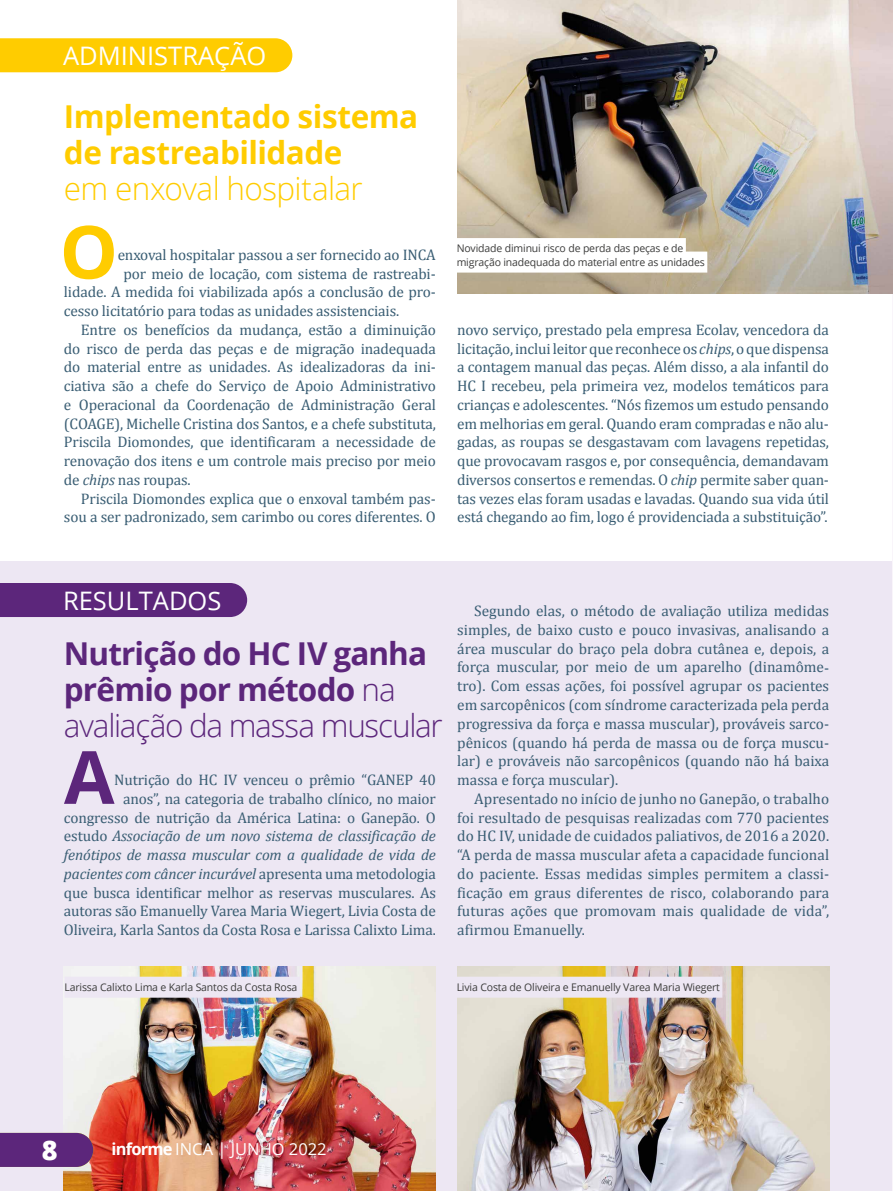
<style>
.page{position:relative;width:893px;height:1191px;background:#fff}
.page>*{position:absolute;margin:0;border:0;box-sizing:border-box;transform-origin:0 0}
.t1{font:700 73.35px "Open Sans";color:#fc0}
.t2{font:700 73.35px "Open Sans";color:#5c267b}
.t3{font:700 31.5px/36px "Open Sans";letter-spacing:-.025em;color:#5c267b}
.t4{font:700 31.5px/36px "Open Sans";letter-spacing:-.015em;color:#fc0}
.t5{font:300 31.5px "Open Sans";letter-spacing:-.02em;color:#fc0}
.t6{font:800 27px "Open Sans";color:#fff}
.t7{font:25.5px "Open Sans";color:#fff}
.t8{font:16.5px "Open Sans";color:#fff}
.t9{font:15.3px/18.8px "Cambria";letter-spacing:-.01em;color:#395d73;text-align:justify}
.t10{font:10.5px/13.5px "Open Sans";letter-spacing:-.015em;color:#3c3c3b}
.s1{font-style:italic}
.s2{font-weight:300}
.s3{font-weight:700}
</style>
<div class="page">
<div style="left:0;top:561px;width:893px;height:630px;background:#ede7f3"></div>
<div style="left:0;top:38px;width:292px;height:34px;background:#fc0"></div>
<div style="left:0;top:583px;width:247px;height:34px;background:#5c267b"></div>
<img style="left:457px;top:0;width:436px;height:293px">
<img style="left:64px;top:966px;width:372px;height:225px">
<img style="left:457px;top:966px;width:372px;height:225px">
<div style="left:457px;top:238px;width:229px;height:21px;background:#fff"></div>
<div style="left:457px;top:251px;width:250px;height:21px;background:#fff"></div>
<div style="left:65px;top:976px;width:235px;height:21px;background:#ede7f3"></div>
<div style="left:457px;top:976px;width:265px;height:21px;background:#ede7f3"></div>
<div style="left:0;top:1132px;width:93px;height:34px;background:#5c267b"></div>
<h3 class="t7" style="left:63px;top:38px;width:205px">ADMINISTRAÇÃO</h3>
<h2 class="t4" style="left:64px;top:97px;width:356px">Implementado sistema de rastreabilidade</h2>
<h2 class="t5" style="left:64px;top:167px;width:300px">em enxoval hospitalar</h2>
<h1 class="t1" style="left:60px;top:200px;width:60px">O</h1>
<p class="t9" style="left:118px;top:245px;width:320px">enxoval hospitalar passou a ser fornecido ao INCA</p>
<p class="t9" style="left:124px;top:264px;width:314px">por meio de locação, com sistema de rastreabi-</p>
<p class="t9" style="left:64px;top:283px;width:373px">lidade. A medida foi viabilizada após a conclusão de pro-</p>
<p class="t9" style="left:64px;top:302px;width:337px">cesso licitatório para todas as unidades assistenciais.</p>
<p class="t9" style="left:81px;top:320px;width:356px">Entre os benefícios da mudança, estão a diminuição</p>
<p class="t9" style="left:64px;top:339px;width:373px">do risco de perda das peças e de migração inadequada</p>
<p class="t9" style="left:64px;top:358px;width:373px">do material entre as unidades. As idealizadoras da ini-</p>
<p class="t9" style="left:64px;top:377px;width:373px">ciativa são a chefe do Serviço de Apoio Administrativo</p>
<p class="t9" style="left:64px;top:395px;width:373px">e Operacional da Coordenação de Administração Geral</p>
<p class="t9" style="left:64px;top:414px;width:373px">(COAGE), Michelle Cristina dos Santos, e a chefe substituta,</p>
<p class="t9" style="left:64px;top:433px;width:373px">Priscila Diomondes, que identificaram a necessidade de</p>
<p class="t9" style="left:64px;top:451px;width:373px">renovação dos itens e um controle mais preciso por meio</p>
<p class="t9" style="left:64px;top:470px;width:128px">de <span class="s1">chips</span> nas roupas.</p>
<p class="t9" style="left:81px;top:489px;width:356px">Priscila Diomondes explica que o enxoval também pas-</p>
<p class="t9" style="left:64px;top:508px;width:373px">sou a ser padronizado, sem carimbo ou cores diferentes. O</p>
<p class="t10" style="left:457px;top:241px;width:250px">Novidade diminui risco de perda das peças e de migração inadequada do material entre as unidades</p>
<p class="t9" style="left:457px;top:320px;width:373px">novo serviço, prestado pela empresa Ecolav, vencedora da licitação, inclui leitor que reconhece os <span class="s1">chips</span>, o que dispensa a contagem manual das peças. Além disso, a ala infantil do HC I recebeu, pela primeira vez, modelos temáticos para crianças e adolescentes. “Nós fizemos um estudo pensando em melhorias em geral. Quando eram compradas e não alu&shy;gadas, as roupas se desgastavam com lavagens repetidas, que provocavam rasgos e, por consequência, demandavam diversos consertos e remendas. O <span class="s1">chip</span> permite saber quan&shy;tas vezes elas foram usadas e lavadas. Quando sua vida útil está chegando ao fim, logo é providenciada a substituição”.</p>
<h3 class="t7" style="left:63px;top:583px;width:160px">RESULTADOS</h3>
<h2 class="t3" style="left:64px;top:634px;width:381px">Nutrição do HC IV ganha prêmio por método <span class="s2">na avaliação da massa muscular</span></h2>
<h1 class="t2" style="left:64px;top:725px;width:52px">A</h1>
<p class="t9" style="left:64px;top:770px;width:374px;text-align:right">Nutrição do HC IV venceu o prêmio “GANEP 40<br>anos”, na categoria de trabalho clínico, no maior congresso de nutrição da América Latina: o Ganepão. O estudo <span class="s1">Associação de um novo sistema de classificação de fenótipos de massa muscular com a qualidade de vida de pacientes com câncer incurável</span> apresenta uma metodologia que busca identificar melhor as reservas musculares. As autoras são Emanuelly Varea Maria Wiegert, Livia Costa de Oliveira, Karla Santos da Costa Rosa e Larissa Calixto Lima.</p>
<p class="t9" style="left:457px;top:601px;width:374px;text-indent:17px">Segundo elas, o método de avaliação utiliza medidas simples, de baixo custo e pouco invasivas, analisando a área muscular do braço pela dobra cutânea e, depois, a força muscular, por meio de um aparelho (dinamôme&shy;tro). Com essas ações, foi possível agrupar os pacientes em sarcopênicos (com síndrome caracterizada pela perda progressiva da força e massa muscular), prováveis sarco&shy;pênicos (quando há perda de massa ou de força muscu&shy;lar) e prováveis não sarcopênicos (quando não há baixa massa e força muscular).</p>
<p class="t9" style="left:457px;top:789px;width:374px;text-indent:17px">Apresentado no início de junho no Ganepão, o trabalho foi resultado de pesquisas realizadas com 770 pacientes do HC IV, unidade de cuidados paliativos, de 2016 a 2020. “A perda de massa muscular afeta a capacidade funcional do paciente. Essas medidas simples permitem a classi&shy;ficação em graus diferentes de risco, colaborando para futuras ações que promovam mais qualidade de vida”, afirmou Emanuelly.</p>
<p class="t10" style="left:65px;top:980px;width:234px">Larissa Calixto Lima e Karla Santos da Costa Rosa</p>
<p class="t10" style="left:457px;top:980px;width:265px">Livia Costa de Oliveira e Emanuelly Varea Maria Wiegert</p>
<h3 class="t6" style="left:42px;top:1129px;width:17px">8</h3>
<p class="t8" style="left:112px;top:1137px;width:217px"><span class="s3">informe</span> INCA | JUNHO 2022</p>
</div>
